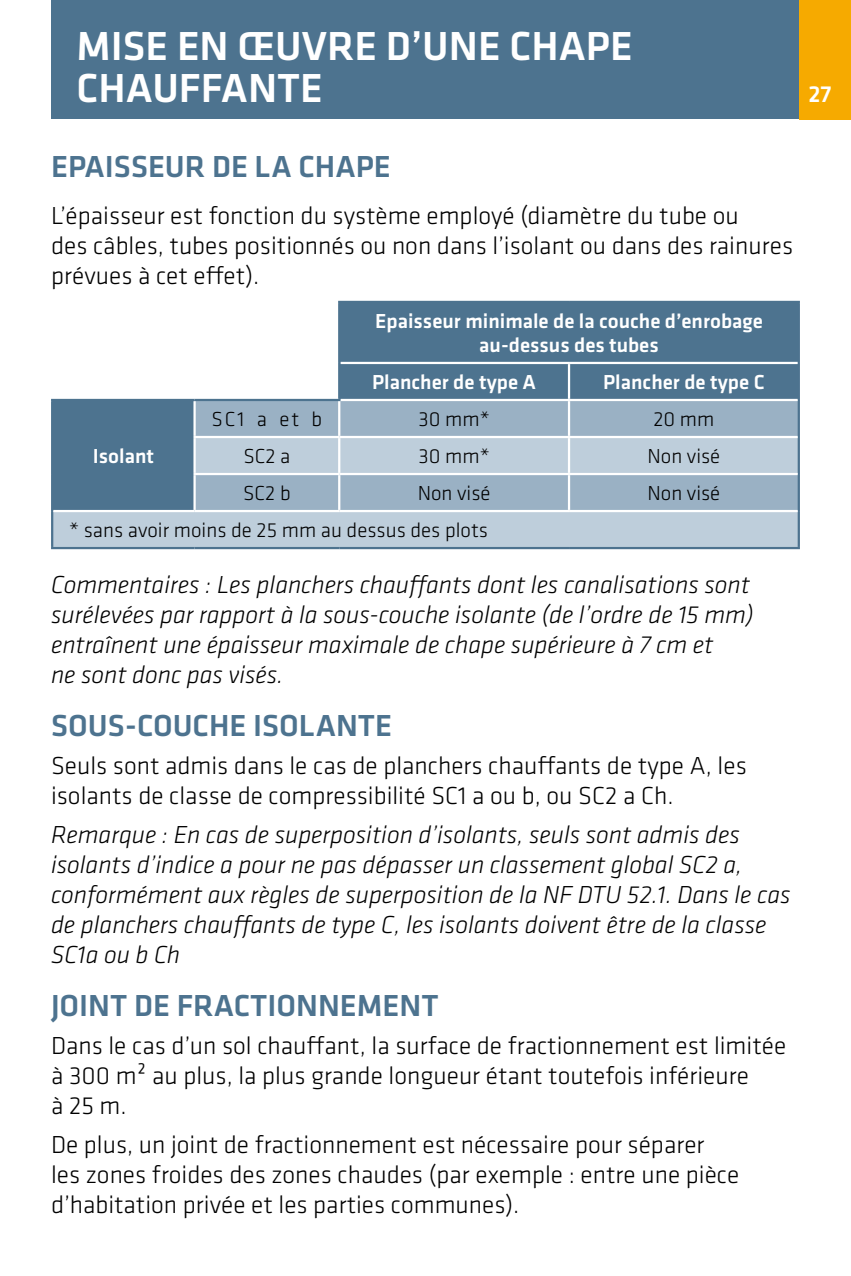
<style>
.page{position:relative;width:851px;height:1276px;background:#fff}
.page>*{position:absolute;margin:0;border:0;box-sizing:border-box;transform-origin:0 0}
.t1{font:500 42px/42px "Klavika";color:#fff}
.t2{font:500 31.5px "Klavika";color:#4d738f}
.t3{font:300 25.5px/30px "Klavika";color:#000}
.t4{font:italic 300 25.5px/30px "Klavika";color:#000}
.t5{font:500 24px "Klavika";color:#fff}
.t6{font:500 21px/24px "Klavika";color:#fff;text-align:center}
.t7{font:300 21px "Klavika";color:#000}
</style>
<div class="page">
<div style="left:51px;top:0;width:799px;height:119px;background:#4d738f"></div>
<div style="left:799px;top:0;width:51px;height:119px;background:#f6aa00"></div>
<svg style="left:52px;top:303px;width:745px;height:134px;fill:#4d738f"></svg>
<div style="left:196px;top:401px;width:601px;height:35px;background:#9ab1c4"></div>
<svg style="left:53px;top:437px;width:744px;height:110px;background:#a5bacb"></svg>
<hr style="left:338px;top:301px;width:231px;height:2px;background:#4d738f">
<hr style="left:569px;top:301px;width:230px;height:2px;background:#4d738f">
<hr style="left:797px;top:303px;width:2px;height:60px;background:#4d738f">
<hr style="left:797px;top:363px;width:2px;height:37px;background:#4d738f">
<hr style="left:51px;top:401px;width:2px;height:36px;background:#4d738f">
<hr style="left:51px;top:437px;width:2px;height:37px;background:#4d738f">
<hr style="left:51px;top:474px;width:2px;height:37px;background:#4d738f">
<hr style="left:797px;top:400px;width:2px;height:37px;background:#4d738f">
<hr style="left:797px;top:437px;width:2px;height:37px;background:#4d738f">
<hr style="left:797px;top:474px;width:2px;height:37px;background:#4d738f">
<hr style="left:51px;top:511px;width:2px;height:36px;background:#4d738f">
<hr style="left:797px;top:511px;width:2px;height:36px;background:#4d738f">
<hr style="left:51px;top:547px;width:143px;height:2px;background:#4d738f">
<hr style="left:194px;top:547px;width:145px;height:2px;background:#4d738f">
<hr style="left:339px;top:547px;width:230px;height:2px;background:#4d738f">
<hr style="left:569px;top:547px;width:230px;height:2px;background:#4d738f">
<hr style="left:340px;top:362px;width:229px;height:2px;background:#fff">
<hr style="left:569px;top:362px;width:228px;height:2px;background:#fff">
<hr style="left:568px;top:364px;width:2px;height:35px;background:#fff">
<hr style="left:53px;top:510px;width:141px;height:2px;background:#fff">
<hr style="left:193px;top:401px;width:3px;height:35px;background:#fff">
<hr style="left:340px;top:399px;width:229px;height:2px;background:#fff">
<hr style="left:338px;top:401px;width:2px;height:35px;background:#fff">
<hr style="left:569px;top:399px;width:228px;height:2px;background:#fff">
<hr style="left:568px;top:401px;width:2px;height:35px;background:#fff">
<hr style="left:193px;top:436px;width:146px;height:2px;background:#fff">
<hr style="left:193px;top:438px;width:3px;height:35px;background:#fff">
<hr style="left:339px;top:436px;width:230px;height:2px;background:#fff">
<hr style="left:338px;top:438px;width:2px;height:35px;background:#fff">
<hr style="left:569px;top:436px;width:228px;height:2px;background:#fff">
<hr style="left:568px;top:438px;width:2px;height:35px;background:#fff">
<hr style="left:193px;top:473px;width:146px;height:2px;background:#fff">
<hr style="left:193px;top:475px;width:3px;height:35px;background:#fff">
<hr style="left:339px;top:473px;width:230px;height:2px;background:#fff">
<hr style="left:338px;top:475px;width:2px;height:35px;background:#fff">
<hr style="left:569px;top:473px;width:228px;height:2px;background:#fff">
<hr style="left:568px;top:475px;width:2px;height:35px;background:#fff">
<hr style="left:194px;top:510px;width:145px;height:2px;background:#fff">
<hr style="left:339px;top:510px;width:230px;height:2px;background:#fff">
<hr style="left:569px;top:510px;width:228px;height:2px;background:#fff">
<hr style="left:338px;top:303px;width:2px;height:60px;background:#4d738f">
<hr style="left:338px;top:363px;width:2px;height:36px;background:#4d738f">
<hr style="left:51px;top:399px;width:143px;height:2px;background:#4d738f">
<hr style="left:194px;top:399px;width:146px;height:2px;background:#4d738f">
<h1 class="t1" style="left:77px;top:24px;width:557px">MISE EN ŒUVRE D’UNE CHAPE<br>CHAUFFANTE</h1>
<p class="t5" style="left:808px;top:78px;width:25px">27</p>
<p class="t2" style="left:51px;top:145px;width:341px">EPAISSEUR DE LA CHAPE</p>
<p class="t3" style="left:51px;top:200px;width:743px">L’épaisseur est fonction du système employé (diamètre du tube ou<br>des câbles, tubes positionnés ou non dans l’isolant ou dans des rainures prévues à cet effet).</p>
<p class="t6" style="left:375px;top:309px;width:389px">Epaisseur minimale de la couche d’enrobage au-dessus des tubes</p>
<p class="t6" style="left:372px;top:370px;width:165px">Plancher de type A</p>
<p class="t6" style="left:603px;top:370px;width:163px">Plancher de type C</p>
<p class="t7" style="left:211px;top:407px;width:112px">SC1 a et b</p>
<p class="t7" style="left:418px;top:407px;width:73px">30 mm*</p>
<p class="t7" style="left:653px;top:407px;width:62px">20 mm</p>
<p class="t7" style="left:243px;top:444px;width:49px">SC2 a</p>
<p class="t7" style="left:418px;top:444px;width:73px">30 mm*</p>
<p class="t7" style="left:647px;top:444px;width:74px">Non visé</p>
<p class="t7" style="left:243px;top:481px;width:49px">SC2 b</p>
<p class="t7" style="left:417px;top:481px;width:74px">Non visé</p>
<p class="t7" style="left:647px;top:481px;width:74px">Non visé</p>
<p class="t7" style="left:69px;top:518px;width:420px">* sans avoir moins de 25 mm au dessus des plots</p>
<p class="t4" style="left:51px;top:569px;width:704px">Commentaires : Les planchers chauffants dont les canalisations sont surélevées par rapport à la sous-couche isolante (de l’ordre de 15 mm) entraînent une épaisseur maximale de chape supérieure à 7 cm et<br>ne sont donc pas visés.</p>
<p class="t2" style="left:51px;top:704px;width:342px">SOUS-COUCHE ISOLANTE</p>
<p class="t3" style="left:51px;top:750px;width:697px">Seuls sont admis dans le cas de planchers chauffants de type A, les isolants de classe de compressibilité SC1 a ou b, ou SC2 a Ch.</p>
<p class="t4" style="left:51px;top:819px;width:740px">Remarque : En cas de superposition d’isolants, seuls sont admis des isolants d’indice a pour ne pas dépasser un classement global SC2 a, conformément aux règles de superposition de la NF DTU 52.1. Dans le cas de planchers chauffants de type C, les isolants doivent être de la classe SC1a ou b Ch</p>
<p class="t2" style="left:51px;top:984px;width:389px">JOINT DE FRACTIONNEMENT</p>
<p class="t3" style="left:51px;top:1030px;width:736px">Dans le cas d’un sol chauffant, la surface de fractionnement est limitée à 300 m² au plus, la plus grande longueur étant toutefois inférieure<br>à 25 m.</p>
<p class="t3" style="left:51px;top:1129px;width:689px">De plus, un joint de fractionnement est nécessaire pour séparer les zones froides des zones chaudes (par exemple : entre une pièce d’habitation privée et les parties communes).</p>
<p class="t6" style="left:93px;top:444px;width:63px">Isolant</p>
</div>
